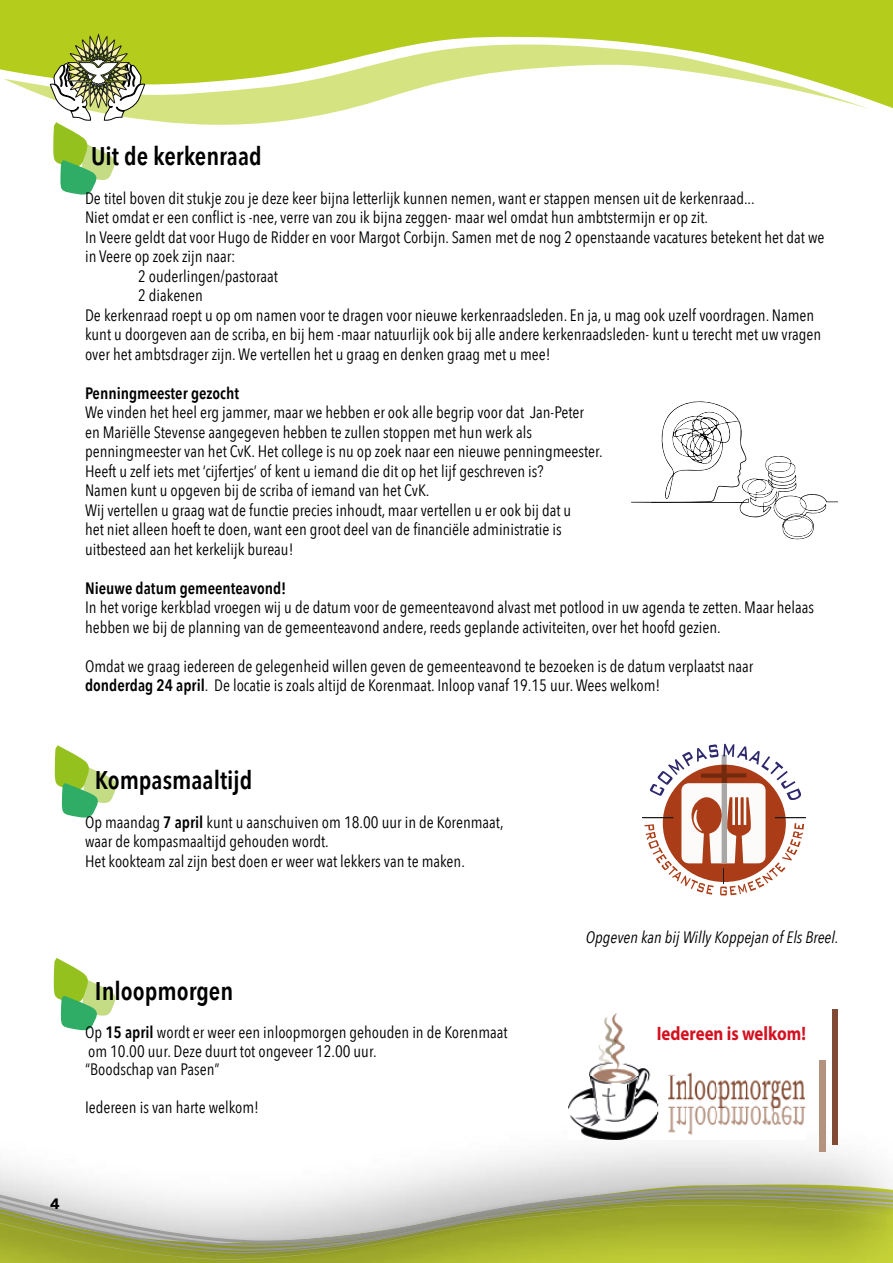
<style>
.page{position:relative;width:893px;height:1263px;background:#fff}
.page>*{position:absolute;margin:0;border:0;box-sizing:border-box;transform-origin:0 0}
.t1{font:600 25.5px "Avenir Next Condensed";color:#000}
.t2{font:700 19.5px "Myriad Pro";color:#d31120;scale:.87 1}
.t3{font:16.5px/19.5px "Avenir Next Condensed";color:#000}
.t4{font:600 16.5px "Avenir Next Condensed";color:#000}
.t5{font:italic 16.5px "Avenir Next Condensed";color:#000}
.t6{font:900 15px "Avenir";color:#000;scale:1.08 1}
.s1{font-weight:600}
</style>
<div class="page">
<div style="left:0;top:0;width:893px;height:108px;background:#b4cc1b"></div>
<svg style="left:4px;top:45px;width:864px;height:80px"></svg>
<img style="left:0;top:1096px;width:893px;height:97px">
<img style="left:0;top:1193px;width:893px;height:70px">
<svg style="left:0;top:1203px;width:878px;height:56px;background:#afb663"></svg>
<svg style="left:55px;top:745px;width:61px;height:73px"></svg>
<svg style="left:54px;top:958px;width:61px;height:73px"></svg>
<svg style="left:50px;top:34px;width:95px;height:161px"></svg>
<svg style="left:631px;top:401px;width:207px;height:139px"></svg>
<hr style="left:642px;top:817px;width:31px;height:1px;background:#1d1e1c">
<hr style="left:775px;top:817px;width:31px;height:1px;background:#1d1e1c">
<svg style="left:644px;top:744px;width:160px;height:151px"></svg>
<img style="left:568px;top:1014px;width:237px;height:126px">
<div style="left:833px;top:1009px;width:5px;height:136px;background:#814a35"></div>
<div style="left:819px;top:1060px;width:7px;height:92px;background:#b49280"></div>
<h1 class="t1" style="left:91px;top:134px;width:172px">Uit de kerkenraad</h1>
<p class="t3" style="left:85px;top:187px;width:671px">De titel boven dit stukje zou je deze keer bijna letterlijk kunnen nemen, want er stappen mensen uit de kerkenraad...</p>
<p class="t3" style="left:85px;top:207px;width:625px">Niet omdat er een conflict is -nee, verre van zou ik bijna zeggen- maar wel omdat hun ambtstermijn er op zit.</p>
<p class="t3" style="left:85px;top:226px;width:741px">In Veere geldt dat voor Hugo de Ridder en voor Margot Corbijn. Samen met de nog 2 openstaande vacatures betekent het dat we</p>
<p class="t3" style="left:85px;top:246px;width:152px">in Veere op zoek zijn naar:</p>
<p class="t3" style="left:138px;top:265px;width:141px">2 ouderlingen/pastoraat</p>
<p class="t3" style="left:138px;top:285px;width:66px">2 diakenen</p>
<p class="t3" style="left:85px;top:304px;width:731px">De kerkenraad roept u op om namen voor te dragen voor nieuwe kerkenraadsleden. En ja, u mag ook uzelf voordragen. Namen</p>
<p class="t3" style="left:85px;top:324px;width:738px">kunt u doorgeven aan de scriba, en bij hem -maar natuurlijk ook bij alle andere kerkenraadsleden- kunt u terecht met uw vragen</p>
<p class="t3" style="left:85px;top:343px;width:467px">over het ambtsdrager zijn. We vertellen het u graag en denken graag met u mee!</p>
<p class="t4" style="left:85px;top:379px;width:156px">Penningmeester gezocht</p>
<p class="t3" style="left:85px;top:402px;width:519px">We vinden het heel erg jammer, maar we hebben er ook alle begrip voor dat Jan-Peter<br>en Mariëlle Stevense aangegeven hebben te zullen stoppen met hun werk als penningmeester van het CvK. Het college is nu op zoek naar een nieuwe penningmeester.<br>Heeft u zelf iets met ‘cijfertjes’ of kent u iemand die dit op het lijf geschreven is?<br>Namen kunt u opgeven bij de scriba of iemand van het CvK.<br>Wij vertellen u graag wat de functie precies inhoudt, maar vertellen u er ook bij dat u<br>het niet alleen hoeft te doen, want een groot deel van de financiële administratie is uitbesteed aan het kerkelijk bureau!</p>
<p class="t4" style="left:85px;top:574px;width:203px">Nieuwe datum gemeenteavond!</p>
<p class="t3" style="left:85px;top:597px;width:731px">In het vorige kerkblad vroegen wij u de datum voor de gemeenteavond alvast met potlood in uw agenda te zetten. Maar helaas hebben we bij de planning van de gemeenteavond andere, reeds geplande activiteiten, over het hoofd gezien.</p>
<p class="t3" style="left:85px;top:656px;width:670px">Omdat we graag iedereen de gelegenheid willen geven de gemeenteavond te bezoeken is de datum verplaatst naar <span class="s1">donderdag 24 april</span>. De locatie is zoals altijd de Korenmaat. Inloop vanaf 19.15 uur. Wees welkom!</p>
<h1 class="t1" style="left:95px;top:758px;width:159px">Kompasmaaltijd</h1>
<p class="t3" style="left:85px;top:811px;width:420px">Op maandag <span class="s1">7 april</span> kunt u aanschuiven om 18.00 uur in de Korenmaat, waar de kompasmaaltijd gehouden wordt.<br>Het kookteam zal zijn best doen er weer wat lekkers van te maken.</p>
<h1 class="t1" style="left:95px;top:969px;width:140px">Inloopmorgen</h1>
<p class="t3" style="left:85px;top:1022px;width:424px;line-height:18.8px">Op <span class="s1">15 april</span> wordt er weer een inloopmorgen gehouden in de Korenmaat om 10.00 uur. Deze duurt tot ongeveer 12.00 uur.<br>“Boodschap van Pasen”</p>
<p class="t3" style="left:85px;top:1096px;width:176px">Iedereen is van harte welkom!</p>
<p class="t5" style="left:586px;top:928px;width:254px">Opgeven kan bij Willy Koppejan of Els Breel.</p>
<p class="t2" style="left:657px;top:1021px;width:173px">Iedereen is welkom!</p>
<p class="t6" style="left:50px;top:1191px;width:10px">4</p>
</div>
